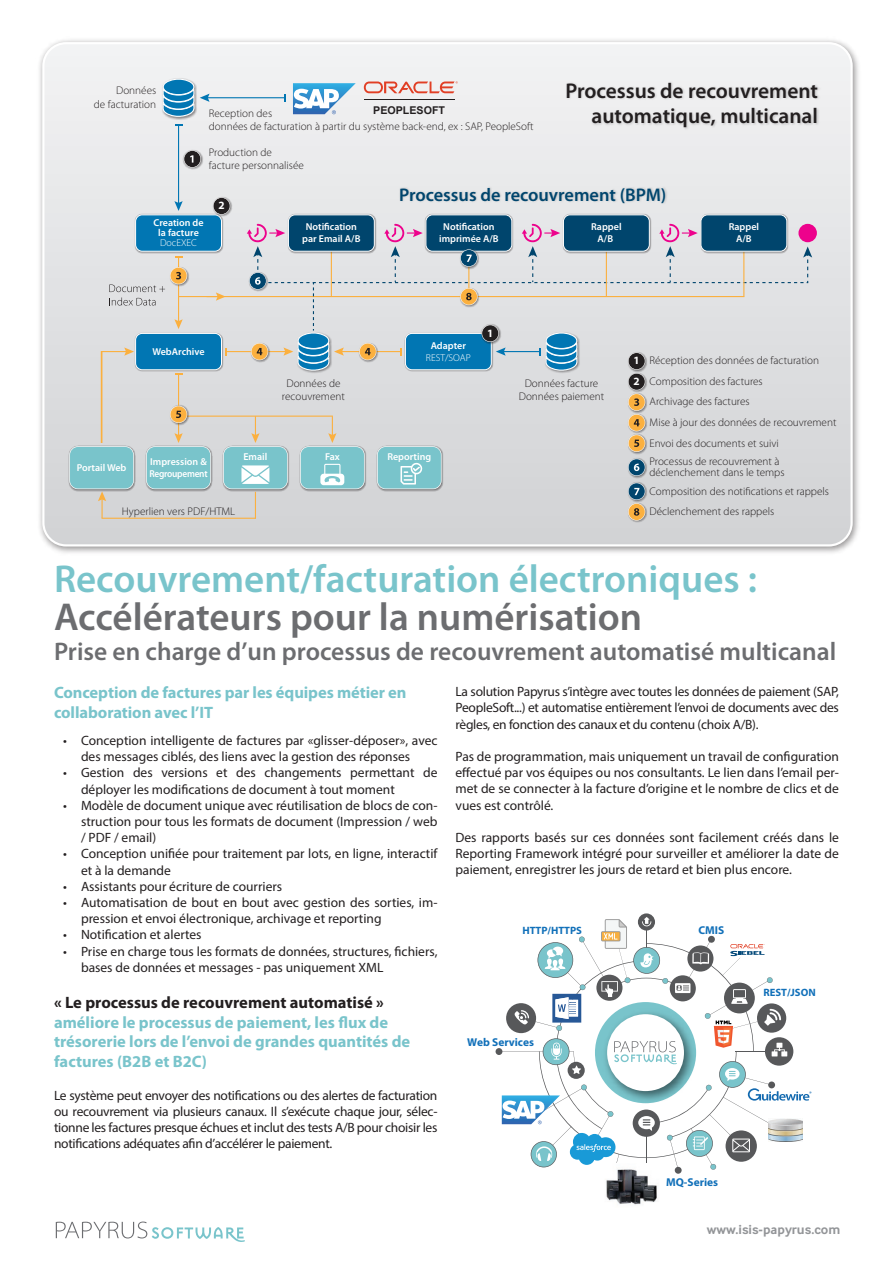
<style>
.page{position:relative;width:893px;height:1263px;background:#fff}
.page>*{position:absolute;margin:0;border:0;box-sizing:border-box;transform-origin:0 0}
.t1{font:600 39px "Myriad Pro";color:#79c4cb}
.t2{font:600 39px "Myriad Pro";color:#6c6d70}
.t3{font:600 25.5px "Myriad Pro";color:#6c6d70}
.t4{font:600 21.3px/25.7px "Myriad Pro";color:#231f20;text-align:right}
.t5{font:600 18.3px "Myriad Pro";color:#00456d}
.t6{font:700 16.5px/19.8px "Myriad Pro";color:#79c4cb}
.t7{font:700 16.5px "Myriad Pro";color:#231f20}
.t8{font:13.5px/16.2px "Myriad Pro";color:#231f20}
.t9{font:700 13.5px "Inter Face";color:#939598}
.t10{font:700 11.4px "Myriad Pro";color:#1170b9}
.t11{font:300 11.1px/13.4px "Myriad Pro";color:#231f20}
.t12{font:700 11.1px "Myriad Pro";color:#fff}
.t13{font:700 10.65px "Myriad Pro";color:#1170b9}
.t14{font:700 10.65px "Arial";color:#231f20}
.t15{font:600 10.05px/12px "Myriad Pro";color:#fff;text-align:center}
.t16{font:600 10.05px/12px "Myriad Pro";letter-spacing:-.025em;color:#fff}
.t17{font:300 10.05px "Myriad Pro";color:#fff}
.s1{font-weight:700;color:#fff}
</style>
<div class="page">
<img style="left:39px;top:39px;width:820px;height:514px">
<svg style="left:43px;top:43px;width:809px;height:502px"></svg>
<img style="left:563px;top:78px;width:258px;height:54px">
<svg style="left:293px;top:83px;width:63px;height:31px"></svg>
<img style="left:161px;top:78px;width:37px;height:42px">
<hr style="left:206px;top:97px;width:78px;height:1px;background:#0176b3">
<svg style="left:162px;top:79px;width:48px;height:38px"></svg>
<hr style="left:178px;top:124px;width:1px;height:80px;background:#0176b3">
<svg style="left:174px;top:201px;width:9px;height:10px"></svg>
<img style="left:183px;top:149px;width:20px;height:21px">
<svg style="left:184px;top:150px;width:17px;height:18px"></svg>
<img style="left:135px;top:214px;width:89px;height:10px">
<div style="left:136px;top:215px;width:85px;height:36px;background:#0176b3;border-radius:7px"></div>
<div style="left:135px;top:215px;width:87px;height:37px;border:1px solid #fff;border-radius:7px"></div>
<svg style="left:798px;top:224px;width:19px;height:18px"></svg>
<img style="left:287px;top:214px;width:89px;height:10px">
<div style="left:288px;top:215px;width:86px;height:36px;background:#00456d;border-radius:7px"></div>
<div style="left:288px;top:215px;width:87px;height:37px;border:1px solid #fff;border-radius:7px"></div>
<img style="left:425px;top:214px;width:89px;height:10px">
<div style="left:426px;top:215px;width:86px;height:36px;background:#00456d;border-radius:7px"></div>
<div style="left:426px;top:215px;width:86px;height:37px;border:1px solid #fff;border-radius:7px"></div>
<img style="left:562px;top:214px;width:89px;height:10px">
<div style="left:563px;top:215px;width:86px;height:36px;background:#00456d;border-radius:7px"></div>
<div style="left:563px;top:215px;width:87px;height:37px;border:1px solid #fff;border-radius:7px"></div>
<img style="left:700px;top:214px;width:89px;height:10px">
<div style="left:701px;top:215px;width:86px;height:36px;background:#00456d;border-radius:7px"></div>
<div style="left:701px;top:215px;width:86px;height:37px;border:1px solid #fff;border-radius:7px"></div>
<img style="left:212px;top:197px;width:20px;height:20px">
<svg style="left:213px;top:197px;width:17px;height:18px"></svg>
<img style="left:397px;top:183px;width:272px;height:25px">
<img style="left:627px;top:521px;width:20px;height:2px">
<svg style="left:69px;top:224px;width:743px;height:297px;background:#c2ccd2"></svg>
<svg style="left:364px;top:81px;width:94px;height:12px"></svg>
<hr style="left:364px;top:99px;width:91px;height:1px;background:#231f20">
<svg style="left:56px;top:1221px;width:189px;height:21px"></svg>
<svg style="left:638px;top:913px;width:17px;height:17px"></svg>
<div style="left:496px;top:1048px;width:6px;height:7px;background:#57585a;border-radius:50%"></div>
<img style="left:606px;top:1179px;width:51px;height:26px">
<svg style="left:499px;top:917px;width:312px;height:262px"></svg>
<p class="t11" style="left:94px;top:84px;width:64px;text-align:right">Données<br>de facturation</p>
<p class="t14" style="left:373px;top:103px;width:73px">PEOPLESOFT</p>
<p class="t11" style="left:209px;top:107px;width:326px">Reception des<br>données de facturation à partir du système back-end, ex : SAP, PeopleSoft</p>
<p class="t11" style="left:209px;top:145px;width:97px">Production de facture personnalisée</p>
<h3 class="t4" style="left:565px;top:78px;width:254px">Processus de recouvrement automatique, multicanal</h3>
<p class="t12" style="left:218px;top:199px;width:8px">2</p>
<h3 class="t5" style="left:399px;top:184px;width:269px">Processus de recouvrement (BPM)</h3>
<p class="t15" style="left:153px;top:218px;width:52px;line-height:10.1px">Creation de la facture</p>
<p class="t17" style="left:160px;top:237px;width:38px">DocEXEC</p>
<p class="t15" style="left:302px;top:221px;width:60px">Notification par Email A/B</p>
<p class="t15" style="left:439px;top:221px;width:61px">Notification imprimée A/B</p>
<p class="t15" style="left:591px;top:221px;width:32px">Rappel<br>A/B</p>
<p class="t15" style="left:729px;top:221px;width:32px">Rappel<br>A/B</p>
<p class="t15" style="left:152px;top:345px;width:54px">WebArchive</p>
<p class="t11" style="left:282px;top:377px;width:64px;text-align:center">Données de recouvrement</p>
<p class="t15" style="left:431px;top:339px;width:37px">Adapter</p>
<p class="t17" style="left:426px;top:352px;width:46px">REST/SOAP</p>
<p class="t12" style="left:487px;top:327px;width:8px">1</p>
<p class="t15" style="left:77px;top:461px;width:51px">Portail Web</p>
<p class="t16" style="left:149px;top:455px;width:60px">Impression &amp;<br>Regroupement</p>
<p class="t15" style="left:243px;top:451px;width:25px">Email</p>
<p class="t15" style="left:387px;top:451px;width:45px">Reporting</p>
<p class="t15" style="left:325px;top:451px;width:16px">Fax</p>
<p class="t11" style="left:122px;top:505px;width:115px">Hyperlien vers PDF/HTML</p>
<p class="t11" style="left:519px;top:377px;width:87px;text-align:center">Données facture<br>Données paiement</p>
<p class="t11" style="left:633px;top:354px;width:187px"><span class="s1">1</span> Réception des données de facturation</p>
<p class="t11" style="left:633px;top:375px;width:131px"><span class="s1">2</span> Composition des factures</p>
<p class="t11" style="left:649px;top:395px;width:102px">Archivage des factures</p>
<p class="t11" style="left:649px;top:416px;width:188px">Mise à jour des données de recouvrement</p>
<p class="t11" style="left:649px;top:436px;width:131px">Envoi des documents et suivi</p>
<p class="t11" style="left:649px;top:456px;width:137px;line-height:11.1px">Processus de recouvrement à déclenchement dans le temps</p>
<p class="t11" style="left:649px;top:481px;width:181px;line-height:20.5px">Composition des notifications et rappels<br>Déclenchement des rappels</p>
<h1 class="t1" style="left:54px;top:558px;width:705px">Recouvrement/facturation électroniques :</h1>
<h1 class="t2" style="left:54px;top:595px;width:590px">Accélérateurs pour la numérisation</h1>
<h2 class="t3" style="left:54px;top:638px;width:784px">Prise en charge d’un processus de recouvrement automatisé multicanal</h2>
<p class="t6" style="left:54px;top:683px;width:354px">Conception de factures par les équipes métier en collaboration avec l’IT</p>
<p class="t8" style="left:81px;top:732px;width:358px;text-indent:-18px">• Conception intelligente de factures par «glisser-déposer», avec des messages ciblés, des liens avec la gestion des réponses</p>
<p class="t8" style="left:81px;top:764px;width:358px;text-indent:-18px">• Gestion des versions et des changements permettant de déployer les modifications de document à tout moment</p>
<p class="t8" style="left:81px;top:797px;width:358px;text-align:justify;text-indent:-18px">• Modèle de document unique avec réutilisation de blocs de con&shy;struction pour tous les formats de document (Impression / web / PDF / email)</p>
<p class="t8" style="left:81px;top:845px;width:358px;text-indent:-18px">• Conception unifiée pour traitement par lots, en ligne, interactif et à la demande</p>
<p class="t8" style="left:63px;top:878px;width:221px">• Assistants pour écriture de courriers</p>
<p class="t8" style="left:81px;top:894px;width:358px;text-indent:-18px">• Automatisation de bout en bout avec gestion des sorties, im&shy;pression et envoi électronique, archivage et reporting</p>
<p class="t8" style="left:63px;top:926px;width:140px">• Notification et alertes</p>
<p class="t8" style="left:81px;top:943px;width:358px;text-indent:-18px">• Prise en charge tous les formats de données, structures, fichiers, bases de données et messages - pas uniquement XML</p>
<p class="t7" style="left:54px;top:993px;width:331px">« Le processus de recouvrement automatisé »</p>
<p class="t6" style="left:54px;top:1012px;width:358px">améliore le processus de paiement, les flux de trésorerie lors de l’envoi de grandes quantités de factures (B2B et B2C)</p>
<p class="t8" style="left:54px;top:1087px;width:385px;text-align:justify">Le système peut envoyer des notifications ou des alertes de facturation ou recouvrement via plusieurs canaux. Il s’exécute chaque jour, sélec&shy;tionne les factures presque échues et inclut des tests A/B pour choisir les notifications adéquates afin d’accélérer le paiement.</p>
<p class="t8" style="left:455px;top:683px;width:385px;text-align:justify">La solution Papyrus s’intègre avec toutes les données de paiement (SAP, PeopleSoft...) et automatise entièrement l’envoi de documents avec des règles, en fonction des canaux et du contenu (choix A/B).</p>
<p class="t8" style="left:455px;top:748px;width:385px;text-align:justify">Pas de programmation, mais uniquement un travail de configuration effectué par vos équipes ou nos consultants. Le lien dans l’email per&shy;met de se connecter à la facture d’origine et le nombre de clics et de vues est contrôlé.</p>
<p class="t8" style="left:455px;top:829px;width:385px;text-align:justify">Des rapports basés sur ces données sont facilement créés dans le Reporting Framework intégré pour surveiller et améliorer la date de paiement, enregistrer les jours de retard et bien plus encore.</p>
<p class="t13" style="left:522px;top:924px;width:61px">HTTP/HTTPS</p>
<p class="t10" style="left:698px;top:923px;width:27px">CMIS</p>
<p class="t13" style="left:763px;top:987px;width:54px">REST/JSON</p>
<p class="t10" style="left:467px;top:1036px;width:68px">Web Services</p>
<p class="t10" style="left:666px;top:1176px;width:54px">MQ-Series</p>
<p class="t9" style="left:707px;top:1222px;width:135px">www.isis-papyrus.com</p>
</div>
